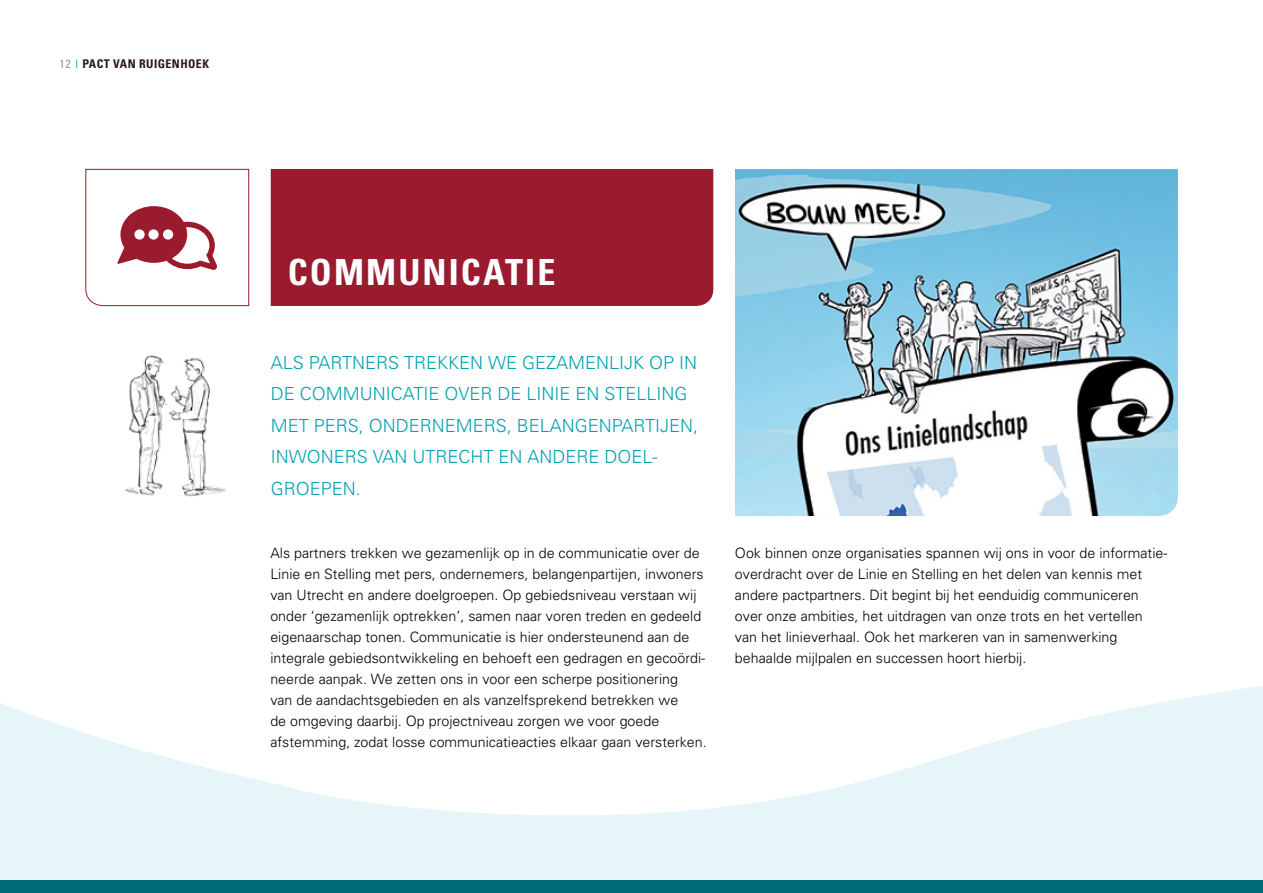
<style>
.page{position:relative;width:1263px;height:893px;background:#fff}
.page>*{position:absolute;margin:0;border:0;box-sizing:border-box;transform-origin:0 0}
.t1{font:700 condensed 36px "Univers";letter-spacing:.06em;color:#fff}
.t2{font:300 18px/31.5px "Univers";color:#00a0b1}
.body{font:300 14.25px/21px "Univers";color:#000}
.t3{font:700 condensed 12px "Univers";letter-spacing:.035em;color:#2b1724}
.s1{font-weight:400;color:#939598}
.s2{font-weight:300;font-stretch:normal;color:#00a0b1}
</style>
<div class="page">
<img style="left:735px;top:169px;width:443px;height:347px">
<svg style="left:85px;top:169px;width:164px;height:137px"></svg>
<svg style="left:0;top:686px;width:1263px;height:194px;fill:#e6f5f7"></svg>
<div style="left:0;top:880px;width:1263px;height:13px;background:#006b76"></div>
<div style="left:271px;top:169px;width:442px;height:137px;background:#9b1b2e"></div>
<img style="left:125px;top:355px;width:101px;height:142px">
<p class="t3" style="left:60px;top:57px;width:151px"><span class="s1">12</span> <span class="s2">I</span> PACT VAN RUIGENHOEK</p>
<p class="t1" style="left:288px;top:250px;width:269px">COMMUNICATIE</p>
<p class="t2" style="left:271px;top:346px;width:429px">ALS PARTNERS TREKKEN WE GEZAMENLIJK OP IN DE COMMUNICATIE OVER DE LINIE EN STELLING MET PERS, ONDERNEMERS, BELANGENPARTIJEN, INWONERS VAN UTRECHT EN ANDERE DOEL-</p>
<p class="t2" style="left:271px;top:472px;width:91px">GROEPEN.</p>
<p class="body" style="left:270px;top:542px;width:436px">Als partners trekken we gezamenlijk op in de communicatie over de Linie en Stelling met pers, ondernemers, belangenpartijen, inwoners van Utrecht en andere doelgroepen. Op gebiedsniveau verstaan wij onder ‘gezamenlijk optrekken’, samen naar voren treden en gedeeld eigenaarschap tonen. Communicatie is hier ondersteunend aan de integrale gebiedsontwikkeling en behoeft een gedragen en gecoördi-</p>
<p class="body" style="left:270px;top:668px;width:438px">neerde aanpak. We zetten ons in voor een scherpe positionering<br>van de aandachtsgebieden en als vanzelfsprekend betrekken we<br>de omgeving daarbij. Op projectniveau zorgen we voor goede afstemming, zodat losse communicatieacties elkaar gaan versterken.</p>
<p class="body" style="left:735px;top:542px;width:434px">Ook binnen onze organisaties spannen wij ons in voor de informatie-</p>
<p class="body" style="left:735px;top:563px;width:409px">overdracht over de Linie en Stelling en het delen van kennis met andere pactpartners. Dit begint bij het eenduidig communiceren over onze ambities, het uitdragen van onze trots en het vertellen van het linieverhaal. Ook het markeren van in samenwerking behaalde mijlpalen en successen hoort hierbij.</p>
</div>
